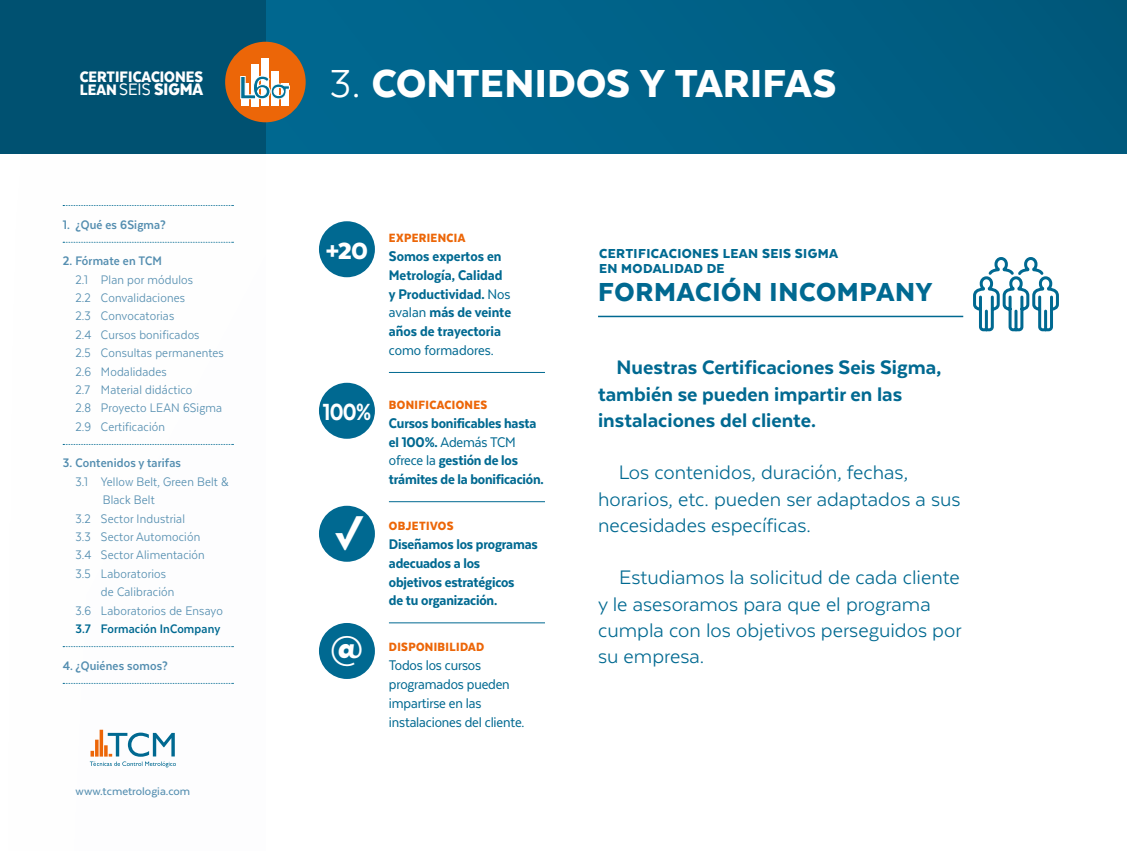
<style>
.page{position:relative;width:1127px;height:851px;background:#fff}
.page>*{position:absolute;margin:0;border:0;box-sizing:border-box;transform-origin:0 0}
.t1{font:900 45px "Texta";letter-spacing:.005em;color:#fff}
.t2{font:900 42.9px "Texta";color:#fff}
.t3{font:900 32.25px "Texta";color:#fff}
.t4{font:900 30px "Texta";letter-spacing:.025em;color:#006991}
.t5{font:800 26.85px "Texta Narrow";color:#fff;scale:.9 1}
.t6{font:900 26.85px "Texta";color:#fff}
.t7{font:22.5px/26.2px "Texta";color:#006991}
.t8{font:800 22.5px/26.2px "Texta";color:#006991}
.t9{font:900 19.2px "Texta Narrow";color:#fff}
.t10{font:900 17.55px "Texta Narrow";color:#fff}
.t11{font:800 16.2px/18.9px "Texta Narrow";letter-spacing:-.01em;color:#006991}
.t12{font:16.2px/18.9px "Texta Narrow";letter-spacing:-.01em;color:#006991}
.t13{font:900 15px/15px "Texta";letter-spacing:.025em;color:#006991}
.t14{font:14.25px/18.3px "Texta Narrow";letter-spacing:.01em;color:#548eb0}
.t15{font:700 14.25px "Texta Narrow";letter-spacing:.01em;color:#548eb0}
.t16{font:700 14.25px "Texta Narrow";letter-spacing:.01em;color:#006991}
.t17{font:900 13.8px "Texta Narrow";letter-spacing:.025em;color:#ec6608}
.t18{font:500 12.75px "Texta";color:#548eb0}
.s1{font-size:17.55px}
.s2{font-weight:400}
.s3{font-family:"Texta";font-weight:800;font-size:37.05px;color:#007197}
</style>
<div class="page">
<div style="left:0;top:0;width:1127px;height:153px;background:linear-gradient(to bottom,#006086,#006289)"></div>
<hr style="left:598px;top:315px;width:365px;height:2px;background:#006991">
<svg style="left:973px;top:257px;width:86px;height:75px"></svg>
<hr style="left:389px;top:372px;width:156px;height:1px;background:#006991">
<hr style="left:389px;top:501px;width:156px;height:1px;background:#006991">
<hr style="left:389px;top:622px;width:156px;height:1px;background:#006991">
<div style="left:319px;top:221px;width:56px;height:56px;background:#006991;border-radius:50%"></div>
<div style="left:319px;top:383px;width:56px;height:55px;background:#006991;border-radius:50%"></div>
<div style="left:319px;top:505px;width:56px;height:56px;background:#006991;border-radius:50%"></div>
<div style="left:319px;top:623px;width:56px;height:55px;background:#006991;border-radius:50%"></div>
<svg style="left:63px;top:205px;width:170px;height:1px"></svg>
<svg style="left:63px;top:242px;width:170px;height:1px"></svg>
<svg style="left:63px;top:444px;width:170px;height:1px"></svg>
<svg style="left:63px;top:646px;width:170px;height:1px"></svg>
<svg style="left:63px;top:683px;width:170px;height:1px"></svg>
<hr style="left:100px;top:729px;width:3px;height:27px;background:#ec6608">
<svg style="left:90px;top:732px;width:86px;height:35px"></svg>
<div style="left:0;top:0;width:266px;height:153px;background:#005171"></div>
<div style="left:225px;top:42px;width:81px;height:80px;background:#ec6608;border-radius:50%"></div>
<div style="left:241px;top:83px;width:8px;height:23px;background:#fff"></div>
<div style="left:281px;top:83px;width:8px;height:23px;background:#fff"></div>
<div style="left:271px;top:72px;width:8px;height:34px;background:#fff"></div>
<div style="left:251px;top:64px;width:8px;height:42px;background:#fff"></div>
<div style="left:261px;top:58px;width:8px;height:48px;background:#fff"></div>
<svg style="left:240px;top:75px;width:50px;height:25px"></svg>
<p class="t10" style="left:80px;top:67px;width:125px">CERTIFICACIONES</p>
<h3 class="t9" style="left:80px;top:79px;width:178px"><span class="s1">LEAN</span><span class="s2">SEIS</span> SIGMA <span class="s3">L</span></h3>
<p class="t15" style="left:63px;top:217px;width:105px">1. ¿Qué es 6Sigma?</p>
<p class="t15" style="left:63px;top:254px;width:101px">2. Fórmate en TCM</p>
<p class="t14" style="left:75px;top:270px;width:150px">2.1 Plan por módulos<br>2.2 Convalidaciones<br>2.3 Convocatorias<br>2.4 Cursos bonificados<br>2.5 Consultas permanentes<br>2.6 Modalidades<br>2.7 Material didáctico<br>2.8 Proyecto LEAN 6Sigma<br>2.9 Certificación</p>
<p class="t15" style="left:63px;top:456px;width:120px">3. Contenidos y tarifas</p>
<p class="t14" style="left:75px;top:472px;width:155px">3.1 Yellow Belt, Green Belt &amp;</p>
<p class="t14" style="left:103px;top:490px;width:53px">Black Belt</p>
<p class="t14" style="left:75px;top:509px;width:111px">3.2 Sector Industrial</p>
<p class="t14" style="left:75px;top:527px;width:126px">3.3 Sector Automoción</p>
<p class="t14" style="left:75px;top:545px;width:131px">3.4 Sector Alimentación</p>
<p class="t14" style="left:75px;top:564px;width:92px">3.5 Laboratorios</p>
<p class="t14" style="left:101px;top:582px;width:75px">de Calibración</p>
<p class="t14" style="left:75px;top:601px;width:149px">3.6 Laboratorios de Ensayo</p>
<p class="t16" style="left:75px;top:621px;width:146px">3.7 Formación InCompany</p>
<p class="t15" style="left:63px;top:658px;width:107px">4. ¿Quiénes somos?</p>
<p class="t18" style="left:76px;top:784px;width:116px">www.tcmetrologia.com</p>
<h1 class="t1" style="left:330px;top:60px;width:508px"><span class="s2">3.</span> CONTENIDOS Y TARIFAS</h1>
<h3 class="t6" style="left:326px;top:237px;width:44px">+20</h3>
<h3 class="t5" style="left:323px;top:398px;width:55px">100%</h3>
<h2 class="t2" style="left:335px;top:506px;width:29px">√</h2>
<h3 class="t3" style="left:331px;top:633px;width:33px">@</h3>
<p class="t17" style="left:389px;top:230px;width:78px">EXPERIENCIA</p>
<p class="t11" style="left:389px;top:246px;width:124px">Somos expertos en<br>Metrología, Calidad y Productividad. <span class="s2">Nos avalan</span> más de veinte años de trayectoria</p>
<p class="t12" style="left:389px;top:340px;width:106px">como formadores.</p>
<p class="t17" style="left:389px;top:397px;width:100px">BONIFICACIONES</p>
<p class="t11" style="left:389px;top:413px;width:156px">Cursos bonificables hasta el 100%. <span class="s2">Además TCM ofrece la</span> gestión de los trámites de la bonificación.</p>
<p class="t17" style="left:389px;top:518px;width:66px">OBJETIVOS</p>
<p class="t11" style="left:389px;top:534px;width:150px">Diseñamos los programas adecuados a los<br>objetivos estratégicos<br>de tu organización.</p>
<p class="t17" style="left:389px;top:639px;width:97px">DISPONIBILIDAD</p>
<p class="t12" style="left:389px;top:655px;width:137px">Todos los cursos programados pueden impartirse en las instalaciones del cliente.</p>
<p class="t13" style="left:599px;top:246px;width:240px">CERTIFICACIONES LEAN SEIS SIGMA<br>EN MODALIDAD DE</p>
<h3 class="t4" style="left:598px;top:276px;width:336px">FORMACIÓN INCOMPANY</h3>
<h3 class="t8" style="left:598px;top:354px;width:345px;text-indent:19px">Nuestras Certificaciones Seis Sigma, también se pueden impartir en las instalaciones del cliente.</h3>
<h3 class="t7" style="left:598px;top:459px;width:364px;text-indent:21px">Los contenidos, duración, fechas, horarios, etc. pueden ser adaptados a sus necesidades específicas.</h3>
<h3 class="t7" style="left:598px;top:564px;width:365px;text-indent:21px">Estudiamos la solicitud de cada cliente y le asesoramos para que el programa cumpla con los objetivos perseguidos por su empresa.</h3>
</div>
